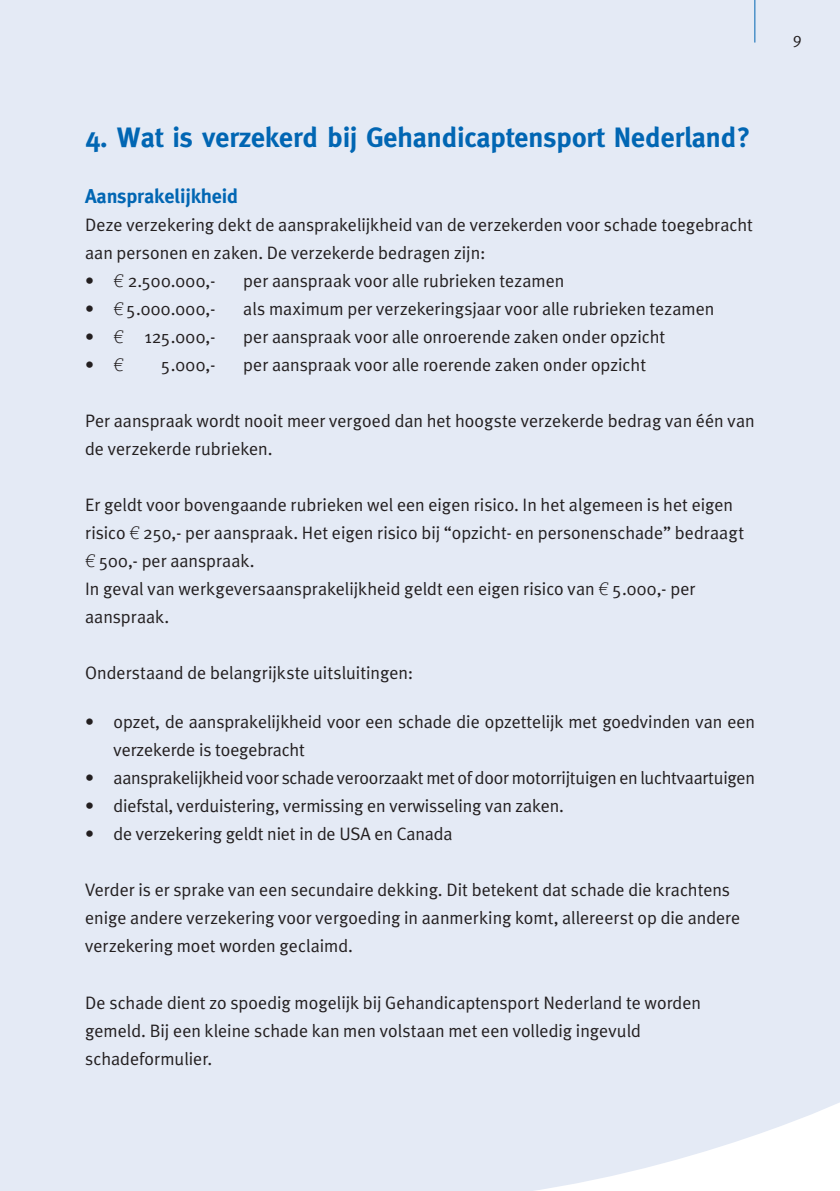
<style>
.page{position:relative;width:840px;height:1191px;background:#fff}
.page>*{position:absolute;margin:0;border:0;box-sizing:border-box;transform-origin:0 0}
.t1{font:700 28px "Meta";color:#0166b3}
.t2{font:700 20px "Meta Plus";letter-spacing:-.01em;color:#0166b3}
.t3{font:18px/28px "Meta Plus Normal";letter-spacing:-.005em;color:#231f20}
.t4{font:16px "Meta Plus Normal";color:#231f20}
.s1{font-family:"Linotype Euro Font Ato F"}
</style>
<div class="page">
<div style="left:0;top:0;width:839px;height:1191px;background:#e4eaf5"></div>
<hr style="left:754px;top:0;width:1px;height:43px;background:#0166b3">
<h1 class="t1" style="left:85px;top:121px;width:666px">4. Wat is verzekerd bij Gehandicaptensport Nederland?</h1>
<p class="t2" style="left:85px;top:184px;width:154px">Aansprakelijkheid</p>
<p class="t3" style="left:85px;top:210px;width:669px">Deze verzekering dekt de aansprakelijkheid van de verzekerden voor schade toegebracht aan personen en zaken. De verzekerde bedragen zijn:</p>
<p class="t3" style="left:85px;top:266px;width:132px">• <span class="s1">A</span> 2.500.000,-</p>
<p class="t3" style="left:243px;top:266px;width:322px">per aanspraak voor alle rubrieken tezamen</p>
<p class="t3" style="left:85px;top:294px;width:132px">• <span class="s1">A</span> 5.000.000,-</p>
<p class="t3" style="left:243px;top:294px;width:472px">als maximum per verzekeringsjaar voor alle rubrieken tezamen</p>
<p class="t3" style="left:85px;top:322px;width:132px">• <span class="s1">A</span> 125.000,-</p>
<p class="t3" style="left:243px;top:322px;width:423px">per aanspraak voor alle onroerende zaken onder opzicht</p>
<p class="t3" style="left:85px;top:350px;width:40px">• <span class="s1">A</span></p>
<p class="t3" style="left:161px;top:350px;width:56px">5.000,-</p>
<p class="t3" style="left:243px;top:350px;width:404px">per aanspraak voor alle roerende zaken onder opzicht</p>
<p class="t3" style="left:85px;top:406px;width:670px">Per aanspraak wordt nooit meer vergoed dan het hoogste verzekerde bedrag van één van de verzekerde rubrieken.</p>
<p class="t3" style="left:85px;top:490px;width:660px">Er geldt voor bovengaande rubrieken wel een eigen risico. In het algemeen is het eigen risico <span class="s1">A</span> 250,- per aanspraak. Het eigen risico bij “opzicht- en personenschade” bedraagt <span class="s1">A</span> 500,- per aanspraak.<br>In geval van werkgeversaansprakelijkheid geldt een eigen risico van <span class="s1">A</span> 5.000,- per aanspraak.</p>
<p class="t3" style="left:85px;top:658px;width:329px">Onderstaand de belangrijkste uitsluitingen:</p>
<p class="t3" style="left:113px;top:708px;width:642px;text-indent:-28px">• opzet, de aansprakelijkheid voor een schade die opzettelijk met goedvinden van een verzekerde is toegebracht</p>
<p class="t3" style="left:85px;top:764px;width:671px">• aansprakelijkheid voor schade veroorzaakt met of door motorrijtuigen en luchtvaartuigen</p>
<p class="t3" style="left:85px;top:792px;width:480px">• diefstal, verduistering, vermissing en verwisseling van zaken.</p>
<p class="t3" style="left:85px;top:820px;width:369px">• de verzekering geldt niet in de USA en Canada</p>
<p class="t3" style="left:85px;top:876px;width:656px">Verder is er sprake van een secundaire dekking. Dit betekent dat schade die krachtens enige andere verzekering voor vergoeding in aanmerking komt, allereerst op die andere verzekering moet worden geclaimd.</p>
<p class="t3" style="left:85px;top:988px;width:617px">De schade dient zo spoedig mogelijk bij Gehandicaptensport Nederland te worden gemeld. Bij een kleine schade kan men volstaan met een volledig ingevuld schadeformulier.</p>
<p class="t4" style="left:792px;top:29px;width:10px">9</p>
</div>
